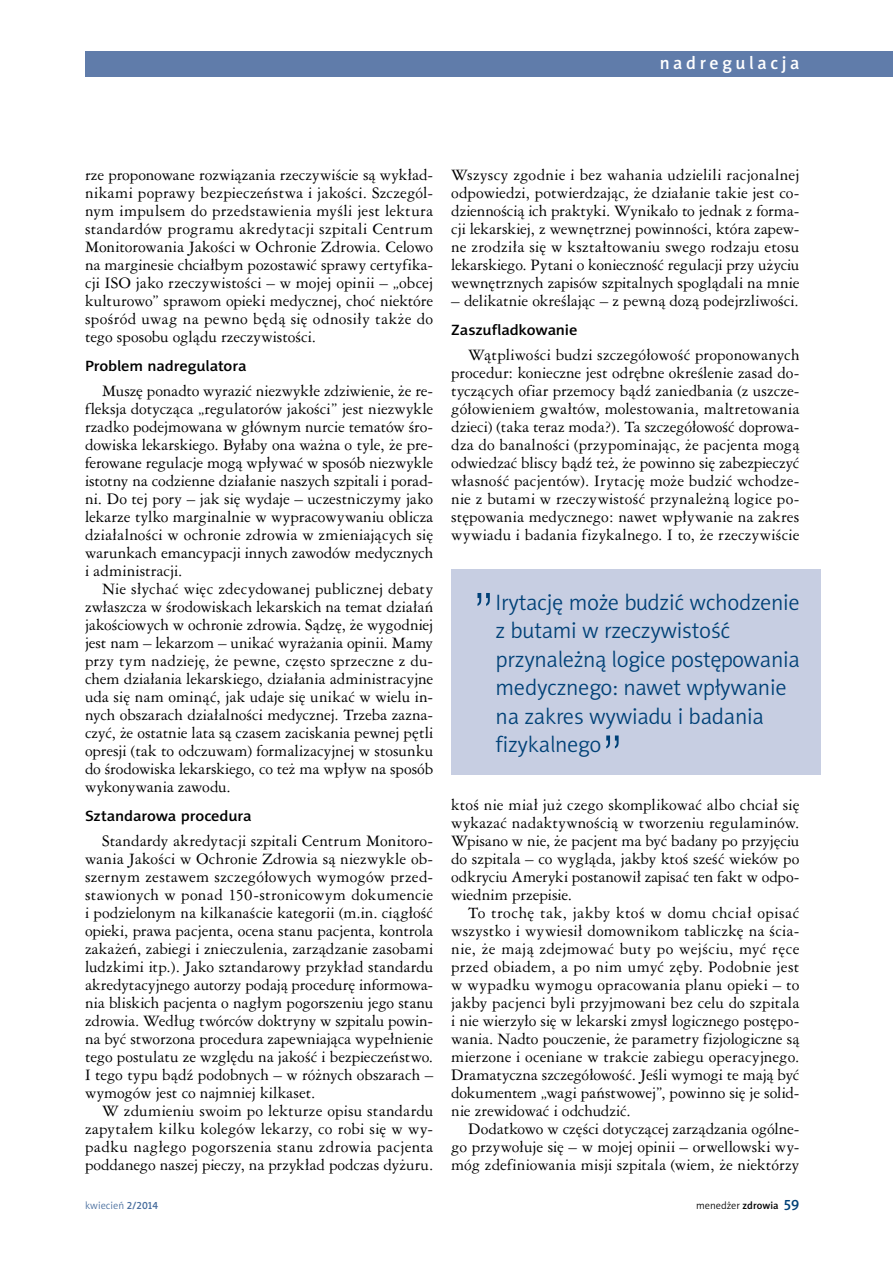
<style>
.page{position:relative;width:893px;height:1263px;background:#fff}
.page>*{position:absolute;margin:0;border:0;box-sizing:border-box;transform-origin:0 0}
.t1{font:52.5px "Swis 721 Lt PL";color:#004177}
.t2{font:22.5px/28.5px "Naomi Sans EFN Light";letter-spacing:-.01em;color:#004177}
.t3{font:18px "Naomi Sans EFN Medium";letter-spacing:.2em;color:#fff}
.t4{font:15px/18px "Ameri Garmnd PL";color:#000;text-align:justify}
.t5{font:15px "Naomi Sans EFN Medium";letter-spacing:-.01em;color:#000;scale:1.1 1}
.t6{font:10.5px "Naomi Sans EFN Light";color:#000}
.t7{font:10.5px "Naomi Sans EFN Light";color:#456b9c}
.s1{font-family:"Naomi Sans EFN Medium"}
.s2{font-family:"Naomi Sans EFN Medium";font-size:15px;color:#004177}
</style>
<div class="page">
<div style="left:85px;top:51px;width:808px;height:26px;background:#607caa"></div>
<div style="left:451px;top:569px;width:370px;height:206px;background:#c7cee2"></div>
<p class="t3" style="left:660px;top:52px;width:141px">nadregulacja</p>
<p class="t4" style="left:85px;top:165px;width:350px">rze proponowane rozwiązania rzeczywiście są wykład&shy;nikami poprawy bezpieczeństwa i jakości. Szczegól&shy;nym impulsem do przedstawienia myśli jest lektura standardów programu akredytacji szpitali Centrum Monitorowania Jakości w Ochronie Zdrowia. Celowo na marginesie chciałbym pozostawić sprawy certyfika&shy;cji ISO jako rzeczywistości – w mojej opinii – „obcej kulturowo” sprawom opieki medycznej, choć niektóre spośród uwag na pewno będą się odnosiły także do tego sposobu oglądu rzeczywistości.</p>
<p class="t5" style="left:85px;top:357px;width:148px">Problem nadregulatora</p>
<p class="t4" style="left:85px;top:381px;width:350px;text-indent:17px">Muszę ponadto wyrazić niezwykłe zdziwienie, że re&shy;fleksja dotycząca „regulatorów jakości” jest niezwykle rzadko podejmowana w głównym nurcie tematów śro&shy;dowiska lekarskiego. Byłaby ona ważna o tyle, że pre&shy;ferowane regulacje mogą wpływać w sposób niezwykle istotny na codzienne działanie naszych szpitali i porad&shy;ni. Do tej pory – jak się wydaje – uczestniczymy jako lekarze tylko marginalnie w wypracowywaniu oblicza działalności w ochronie zdrowia w zmieniających się warunkach emancypacji innych zawodów medycznych i administracji.</p>
<p class="t4" style="left:85px;top:579px;width:350px;text-indent:17px">Nie słychać więc zdecydowanej publicznej debaty zwłaszcza w środowiskach lekarskich na temat działań jakościowych w ochronie zdrowia. Sądzę, że wygodniej jest nam – lekarzom – unikać wyrażania opinii. Mamy przy tym nadzieję, że pewne, często sprzeczne z du&shy;chem działania lekarskiego, działania administracyjne uda się nam ominąć, jak udaje się unikać w wielu in&shy;nych obszarach działalności medycznej. Trzeba zazna&shy;czyć, że ostatnie lata są czasem zaciskania pewnej pętli opresji (tak to odczuwam) formalizacyjnej w stosunku do środowiska lekarskiego, co też ma wpływ na sposób wykonywania zawodu.</p>
<p class="t5" style="left:85px;top:807px;width:153px">Sztandarowa procedura</p>
<p class="t4" style="left:85px;top:831px;width:350px;text-indent:17px">Standardy akredytacji szpitali Centrum Monitoro&shy;wania Jakości w Ochronie Zdrowia są niezwykle ob&shy;szernym zestawem szczegółowych wymogów przed&shy;stawionych w ponad 150-stronicowym dokumencie i podzielonym na kilkanaście kategorii (m.in. ciągłość opieki, prawa pacjenta, ocena stanu pacjenta, kontrola zakażeń, zabiegi i znieczulenia, zarządzanie zasobami ludzkimi itp.). Jako sztandarowy przykład standardu akredytacyjnego autorzy podają procedurę informowa&shy;nia bliskich pacjenta o nagłym pogorszeniu jego stanu zdrowia. Według twórców doktryny w szpitalu powin&shy;na być stworzona procedura zapewniająca wypełnienie tego postulatu ze względu na jakość i bezpieczeństwo.<br>I tego typu bądź podobnych – w różnych obszarach – wymogów jest co najmniej kilkaset.</p>
<p class="t4" style="left:85px;top:1101px;width:350px;text-indent:17px">W zdumieniu swoim po lekturze opisu standardu zapytałem kilku kolegów lekarzy, co robi się w wy&shy;padku nagłego pogorszenia stanu zdrowia pacjenta poddanego naszej pieczy, na przykład podczas dyżuru.</p>
<p class="t4" style="left:451px;top:165px;width:350px">Wszyscy zgodnie i bez wahania udzielili racjonalnej odpowiedzi, potwierdzając, że działanie takie jest co&shy;dziennością ich praktyki. Wynikało to jednak z forma&shy;cji lekarskiej, z wewnętrznej powinności, która zapew&shy;ne zrodziła się w kształtowaniu swego rodzaju etosu lekarskiego. Pytani o konieczność regulacji przy użyciu wewnętrznych zapisów szpitalnych spoglądali na mnie</p>
<p class="t4" style="left:451px;top:291px;width:349px">– delikatnie określając – z pewną dozą podejrzliwości.</p>
<p class="t5" style="left:451px;top:321px;width:116px">Zaszufladkowanie</p>
<p class="t4" style="left:451px;top:345px;width:350px;text-indent:17px">Wątpliwości budzi szczegółowość proponowanych procedur: konieczne jest odrębne określenie zasad do&shy;tyczących ofiar przemocy bądź zaniedbania (z uszcze&shy;gółowieniem gwałtów, molestowania, maltretowania dzieci) (taka teraz moda?). Ta szczegółowość doprowa&shy;dza do banalności (przypominając, że pacjenta mogą odwiedzać bliscy bądź też, że powinno się zabezpieczyć własność pacjentów). Irytację może budzić wchodze&shy;nie z butami w rzeczywistość przynależną logice po&shy;stępowania medycznego: nawet wpływanie na zakres wywiadu i badania fizykalnego. I to, że rzeczywiście</p>
<h1 class="t1" style="left:472px;top:579px;width:24px">”</h1>
<h2 class="t2" style="left:496px;top:588px;width:306px">Irytację może budzić wchodzenie z butami w rzeczywistość przynależną logice postępowania medycznego: nawet wpływanie na zakres wywiadu i badania fizykalnego</h2>
<h1 class="t1" style="left:601px;top:722px;width:24px">”</h1>
<p class="t4" style="left:451px;top:795px;width:350px">ktoś nie miał już czego skomplikować albo chciał się wykazać nadaktywnością w tworzeniu regulaminów.<br>Wpisano w nie, że pacjent ma być badany po przyjęciu do szpitala – co wygląda, jakby ktoś sześć wieków po odkryciu Ameryki postanowił zapisać ten fakt w odpo&shy;wiednim przepisie.</p>
<p class="t4" style="left:451px;top:903px;width:350px;text-indent:17px">To trochę tak, jakby ktoś w domu chciał opisać wszystko i wywiesił domownikom tabliczkę na ścia&shy;nie, że mają zdejmować buty po wejściu, myć ręce przed obiadem, a po nim umyć zęby. Podobnie jest w wypadku wymogu opracowania planu opieki – to jakby pacjenci byli przyjmowani bez celu do szpitala i nie wierzyło się w lekarski zmysł logicznego postępo&shy;wania. Nadto pouczenie, że parametry fizjologiczne są mierzone i oceniane w trakcie zabiegu operacyjnego.<br>Dramatyczna szczegółowość. Jeśli wymogi te mają być dokumentem „wagi państwowej”, powinno się je solid&shy;nie zrewidować i odchudzić.</p>
<p class="t4" style="left:451px;top:1119px;width:350px;text-indent:17px">Dodatkowo w części dotyczącej zarządzania ogólne&shy;go przywołuje się – w mojej opinii – orwellowski wy&shy;móg zdefiniowania misji szpitala (wiem, że niektórzy</p>
<p class="t7" style="left:85px;top:1199px;width:74px">kwiecień <span class="s1">2/2014</span></p>
<p class="t6" style="left:696px;top:1199px;width:105px">menedżer <span class="s1">zdrowia</span> <span class="s2">59</span></p>
</div>
